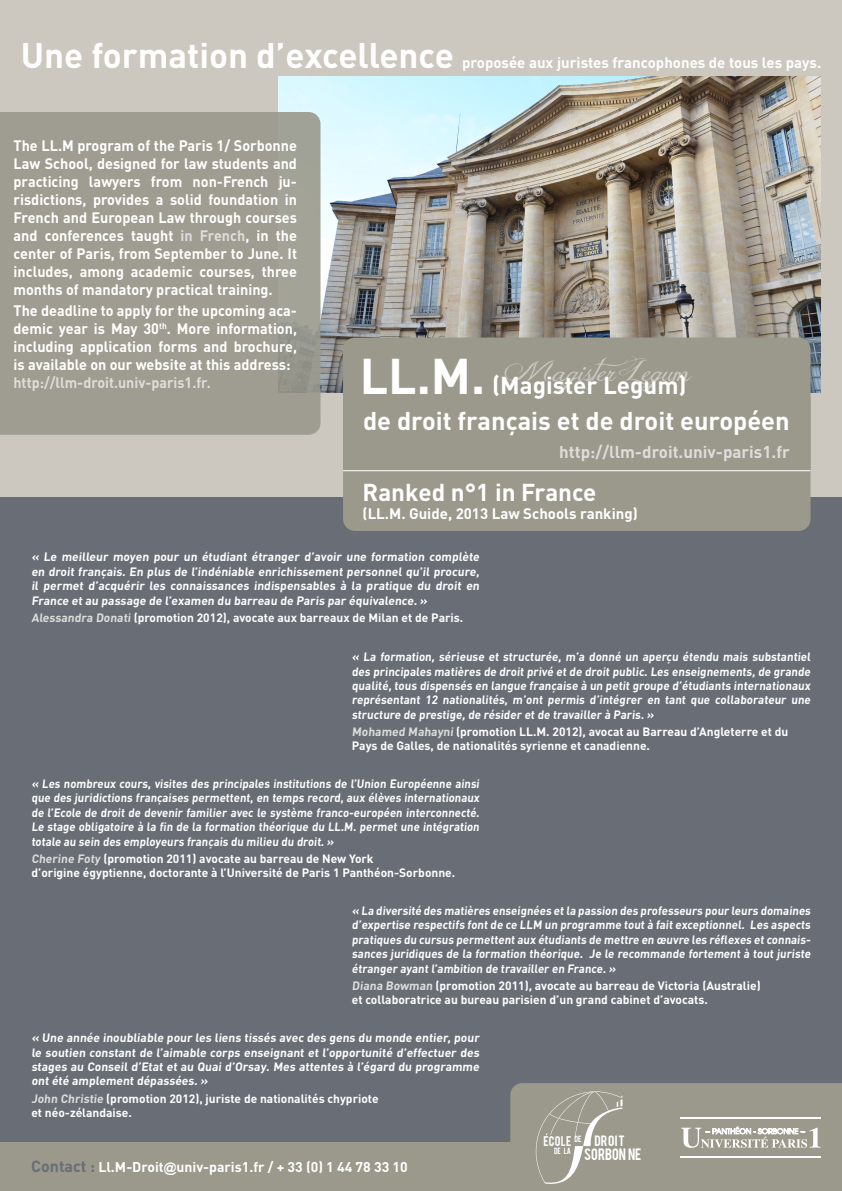
<style>
.page{position:relative;width:842px;height:1191px;background:#fff}
.page>*{position:absolute;margin:0;border:0;box-sizing:border-box;transform-origin:0 0}
.t1{font:700 35px "DIN Pro";color:#fff}
.t2{font:27.2px "Jellyka Delicious Cake";color:#fff}
.t3{font:700 25.4px "DIN Pro";color:#fff}
.t4{font:700 24.2px "DIN Pro";color:#fff}
.t5{font:700 16.9px "DIN Pro";color:#dfdddb}
.t6{font:700 15px/18px "DIN Pro";color:#fff;text-align:justify;scale:.96 1}
.t7{font:700 15px "DIN Pro";color:#fff}
.t8{font:700 15px "DIN Pro";color:#dfdddb;scale:.95 1}
.t9{font:700 14px "DIN Pro";color:#fff}
.t10{font:13px "Bebas";color:#fff}
.t11{font:700 12px/14.4px "DIN Pro";color:#fff;text-align:justify}
.t12{font:700 12px/14.4px "DIN Pro";color:#fff;text-align:justify;scale:.94 1}
.t13{font:700 12px/14.4px "DIN Pro";color:#fff;text-align:justify;scale:.96 1}
.t14{font:700 12px/14.4px "DIN Pro";color:#fff;text-align:justify;scale:.95 1}
.t15{font:11.8px "Bebas";letter-spacing:.025em;color:#fff;scale:1.05 1}
.t16{font:11px "Bebas";letter-spacing:.015em;color:#fff}
.t17{font:7.1px "Bebas";color:#fff}
.s1{color:#dfdddb}
.s2{font-family:"DIN Pro";font-weight:700;font-size:49.5px}
.s3{font-size:16px;color:#696d76}
.s4{font-family:"Arial";font-size:13px}
</style>
<div class="page">
<div style="left:0;top:496px;width:842px;height:695px;background:#696d76"></div>
<div style="left:0;top:0;width:842px;height:496px;background:#ccc8bf"></div>
<img style="left:278px;top:77px;width:543px;height:315px">
<div style="left:0;top:112px;width:320px;height:323px;background:#9f9d91"></div>
<div style="left:0;top:1142px;width:842px;height:49px;background:#9a998c"></div>
<svg style="left:510px;top:1083px;width:332px;height:101px"></svg>
<div style="left:343px;top:387px;width:467px;height:144px;background:#9a998c;border-radius:12px"></div>
<div style="left:343px;top:337px;width:467px;height:144px;background:#9a998c;border-radius:12px"></div>
<hr style="left:343px;top:470px;width:468px;height:1px;background:#fff">
<p class="t1" style="left:21px;top:31px;width:435px">Une formation d’excellence</p>
<p class="t7" style="left:462px;top:52px;width:361px">proposée aux juristes francophones de tous les pays.</p>
<p class="t6" style="left:14px;top:136px;width:297px">The LL.M program of the Paris 1/ Sorbonne Law School, designed for law students and practicing lawyers from non-French ju&shy;risdictions, provides a solid foundation in French and European Law through courses and conferences taught <span class="s1">in French</span>, in the center of Paris, from September to June. It includes, among academic courses, three months of mandatory practical training.</p>
<p class="t6" style="left:14px;top:301px;width:297px">The deadline to apply for the upcoming aca&shy;demic year is May 30<sup>th</sup>. More information, including application forms and brochure, is available on our website at this address:</p>
<p class="t8" style="left:14px;top:372px;width:209px">http://llm-droit.univ-paris1.fr.</p>
<p class="t2" style="left:360px;top:354px;width:333px"><span class="s2">LL.M.</span> Magister Legum</p>
<p class="t4" style="left:492px;top:369px;width:196px">(Magister Legum)</p>
<p class="t3" style="left:363px;top:404px;width:428px">de droit français et de droit européen</p>
<p class="t5" style="left:559px;top:441px;width:232px">http://llm-droit.univ-paris1.fr</p>
<p class="t4" style="left:363px;top:475px;width:235px">Ranked n°1 in France</p>
<p class="t7" style="left:363px;top:503px;width:277px">(LL.M. Guide, 2013 Law Schools ranking)</p>
<p class="t11" style="left:31px;top:549px;width:451px">« Le meilleur moyen pour un étudiant étranger d’avoir une formation complète en droit français. En plus de l’indéniable enrichissement personnel qu’il procure, il permet d’acquérir les connaissances indispensables à la pratique du droit en France et au passage de l’examen du barreau de Paris par équivalence. »</p>
<p class="t11" style="left:31px;top:610px;width:433px"><span class="s1">Alessandra Donati</span>(promotion 2012), avocate aux barreaux de Milan et de Paris.</p>
<p class="t13" style="left:352px;top:649px;width:481px">« La formation, sérieuse et structurée, m’a donné un aperçu étendu mais substantiel des principales matières de droit privé et de droit public. Les enseignements, de grande qualité, tous dispensés en langue française à un petit groupe d’étudiants internationaux représentant 12 nationalités, m’ont permis d’intégrer en tant que collaborateur une structure de prestige, de résider et de travailler à Paris. »</p>
<p class="t11" style="left:352px;top:724px;width:438px"><span class="s1">Mohamed Mahayni</span>(promotion LL.M. 2012), avocat au Barreau d’Angleterre et du<br>Pays de Galles, de nationalités syrienne et canadienne.</p>
<p class="t12" style="left:31px;top:776px;width:480px">« Les nombreux cours, visites des principales institutions de l’Union Européenne ainsi que des juridictions françaises permettent, en temps record, aux élèves internationaux de l’Ecole de droit de devenir familier avec le système franco-européen interconnecté.<br>Le stage obligatoire à la fin de la formation théorique du LL.M. permet une intégration totale au sein des employeurs français du milieu du droit. »</p>
<p class="t11" style="left:31px;top:851px;width:344px"><span class="s1">Cherine Foty</span> (promotion 2011) avocate au barreau de New York</p>
<p class="t11" style="left:31px;top:865px;width:425px">d’origine égyptienne, doctorante à l’Université de Paris 1 Panthéon-Sorbonne.</p>
<p class="t14" style="left:352px;top:903px;width:486px">« La diversité des matières enseignées et la passion des professeurs pour leurs domaines d’expertise respectifs font de ce LLM un programme tout à fait exceptionnel. Les aspects pratiques du cursus permettent aux étudiants de mettre en œuvre les réflexes et connais&shy;sances juridiques de la formation théorique. Je le recommande fortement à tout juriste étranger ayant l’ambition de travailler en France. »</p>
<p class="t11" style="left:352px;top:977px;width:410px"><span class="s1">Diana Bowman</span> (promotion 2011), avocate au barreau de Victoria (Australie)</p>
<p class="t11" style="left:352px;top:992px;width:358px">et collaboratrice au bureau parisien d’un grand cabinet d’avocats.</p>
<p class="t11" style="left:31px;top:1030px;width:451px">« Une année inoubliable pour les liens tissés avec des gens du monde entier, pour le soutien constant de l’aimable corps enseignant et l’opportunité d’effectuer des stages au Conseil d’Etat et au Quai d’Orsay. Mes attentes à l’égard du programme ont été amplement dépassées. »</p>
<p class="t11" style="left:31px;top:1090px;width:349px"><span class="s1">John Christie</span>(promotion 2012), juriste de nationalités chypriote</p>
<p class="t11" style="left:31px;top:1105px;width:102px">et néo-zélandaise.</p>
<p class="t9" style="left:31px;top:1157px;width:378px"><span class="s3">Contact :</span> Ll.M-Droit<span class="s4">@</span>univ-paris1.fr / + 33 (0) 1 44 78 33 10</p>
<p class="t16" style="left:544px;top:1133px;width:29px">ECOLE</p>
<p class="t15" style="left:594px;top:1132px;width:30px">DROIT</p>
<p class="t17" style="left:574px;top:1134px;width:8px">DE</p>
<p class="t17" style="left:554px;top:1146px;width:19px">DE LA</p>
<p class="t10" style="left:584px;top:1144px;width:59px">SORBON NE</p>
</div>
